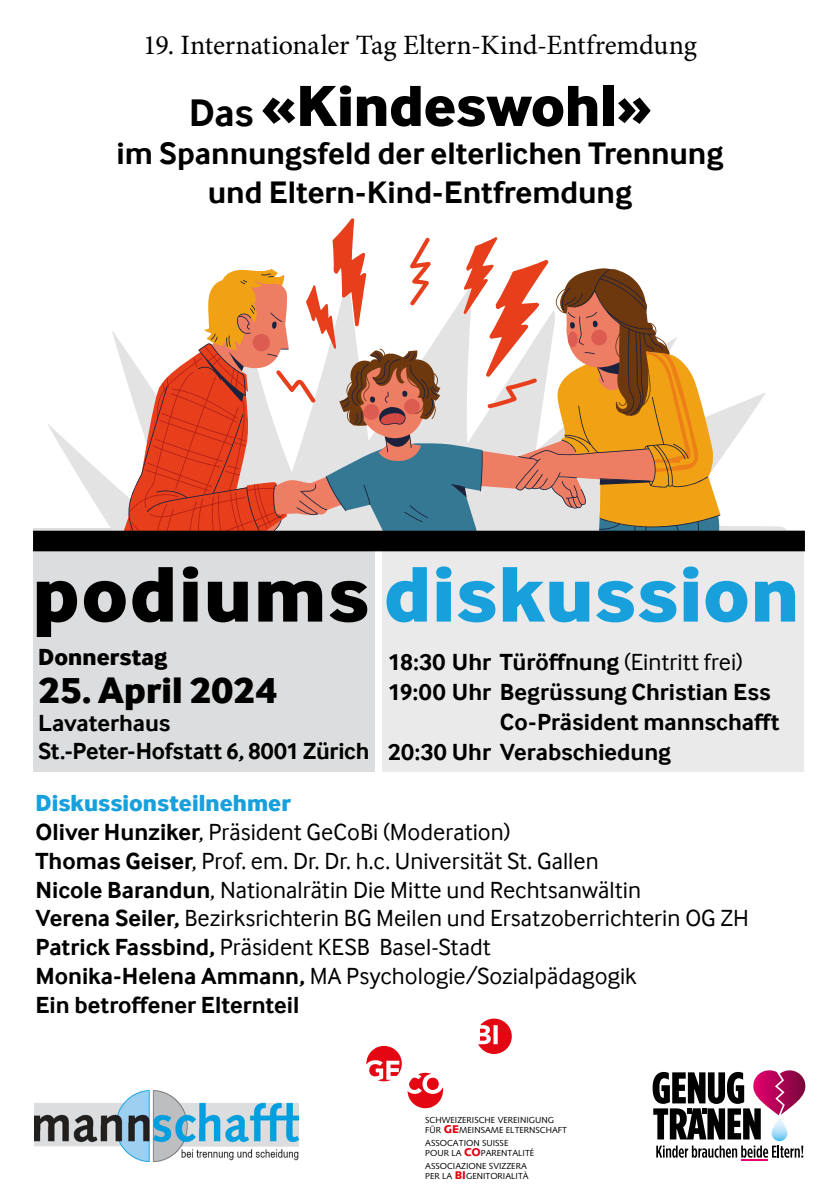
<style>
.page{position:relative;width:840px;height:1191px;background:#fff}
.page>*{position:absolute;margin:0;border:0;box-sizing:border-box;transform-origin:0 0}
.t1{font:800 81.6px "Inter Face";letter-spacing:.02em;color:#18a0dd}
.t2{font:800 60px "Inter Face";color:#000}
.t3{font:800 38px "Inter Face";letter-spacing:.005em;color:#000}
.t4{font:700 32px/38.4px "Inter Face";color:#000;text-align:center}
.t5{font:28px "Minion Pro";letter-spacing:-.01em;color:#000}
.t6{font:24px/28.8px "Inter Face";color:#000}
.t7{font:700 24px/28px "Inter Face";letter-spacing:-.005em;color:#000}
.t8{font:800 24px "Inter Face";color:#000}
.t9{font:8.8px/10.2px "Syntax LT Std";color:#000}
.s1{font-weight:700;font-size:39.6px}
.s2{color:#000}
.s3{font-weight:400}
.s4{font-weight:800;color:#18a0dd}
.s5{font-weight:700}
.s6{font-weight:900;font-size:11.2px;color:#e30613}
</style>
<div class="page">
<img style="left:34px;top:1090px;width:264px;height:71px">
<svg style="left:366px;top:1046px;width:35px;height:35px"></svg>
<svg style="left:407px;top:1072px;width:35px;height:36px"></svg>
<svg style="left:478px;top:1018px;width:33px;height:36px"></svg>
<svg style="left:652px;top:1070px;width:154px;height:69px"></svg>
<svg style="left:771px;top:1117px;width:15px;height:24px"></svg>
<hr style="left:740px;top:1159px;width:27px;height:2px;background:#e6006d">
<svg style="left:656px;top:1145px;width:146px;height:12px"></svg>
<div style="left:33px;top:528px;width:341px;height:243px;background:#dcddde"></div>
<div style="left:381px;top:530px;width:422px;height:241px;background:#eaeaeb"></div>
<svg style="left:48px;top:393px;width:739px;height:138px"></svg>
<svg style="left:94px;top:218px;width:627px;height:313px"></svg>
<div style="left:33px;top:531px;width:771px;height:20px;background:#000"></div>
<p class="t5" style="left:143px;top:27px;width:555px">19. Internationaler Tag Eltern-Kind-Entfremdung</p>
<h2 class="t2" style="left:188px;top:70px;width:464px"><span class="s1">Das</span> «Kindeswohl»</h2>
<h3 class="t4" style="left:116px;top:134px;width:608px">im Spannungsfeld der elterlichen Trennung und Eltern-Kind-Entfremdung</h3>
<h1 class="t1" style="left:33px;top:545px;width:767px"><span class="s2">podiums</span> diskussion</h1>
<p class="t8" style="left:38px;top:642px;width:130px">Donnerstag</p>
<h3 class="t3" style="left:38px;top:667px;width:240px">25. April 2024</h3>
<p class="t7" style="left:38px;top:708px;width:332px">Lavaterhaus<br>St.-Peter-Hofstatt 6, 8001 Zürich</p>
<p class="t7" style="left:387px;top:648px;width:356px">18:30 Uhr Türöffnung <span class="s3">(Eintritt frei)</span></p>
<p class="t7" style="left:387px;top:678px;width:384px">19:00 Uhr Begrüssung Christian Ess</p>
<p class="t7" style="left:499px;top:708px;width:281px">Co-Präsident mannschafft</p>
<p class="t7" style="left:387px;top:738px;width:284px">20:30 Uhr Verabschiedung</p>
<p class="t6" style="left:35px;top:788px;width:714px"><span class="s4">Diskussionsteilnehmer<br></span><span class="s5">Oliver Hunziker</span>, Präsident GeCoBi (Moderation)<br><span class="s5">Thomas Geiser</span>, Prof. em. Dr. Dr. h.c. Universität St. Gallen<br><span class="s5">Nicole Barandun</span>, Nationalrätin Die Mitte und Rechtsanwältin<br><span class="s5">Verena Seiler,</span> Bezirksrichterin BG Meilen und Ersatzoberrichterin OG ZH <span class="s5">Patrick Fassbind,</span> Präsident KESB Basel-Stadt<br><span class="s5">Monika-Helena Ammann,</span> MA Psychologie/Sozialpädagogik<br><span class="s5">Ein betroffener Elternteil</span></p>
<p class="t9" style="left:425px;top:1114px;width:143px">SCHWEIZERISCHE VEREINIGUNG<br>FÜR <span class="s6">GE</span>MEINSAME ELTERNSCHAFT</p>
<p class="t9" style="left:425px;top:1137px;width:110px">ASSOCATION SUISSE<br>POUR LA <span class="s6">CO</span>PARENTALITÉ</p>
<p class="t9" style="left:425px;top:1161px;width:105px">ASSOCIAZIONE SVIZZERA<br>PER LA <span class="s6">BI</span>GENITORIALITÀ</p>
</div>
